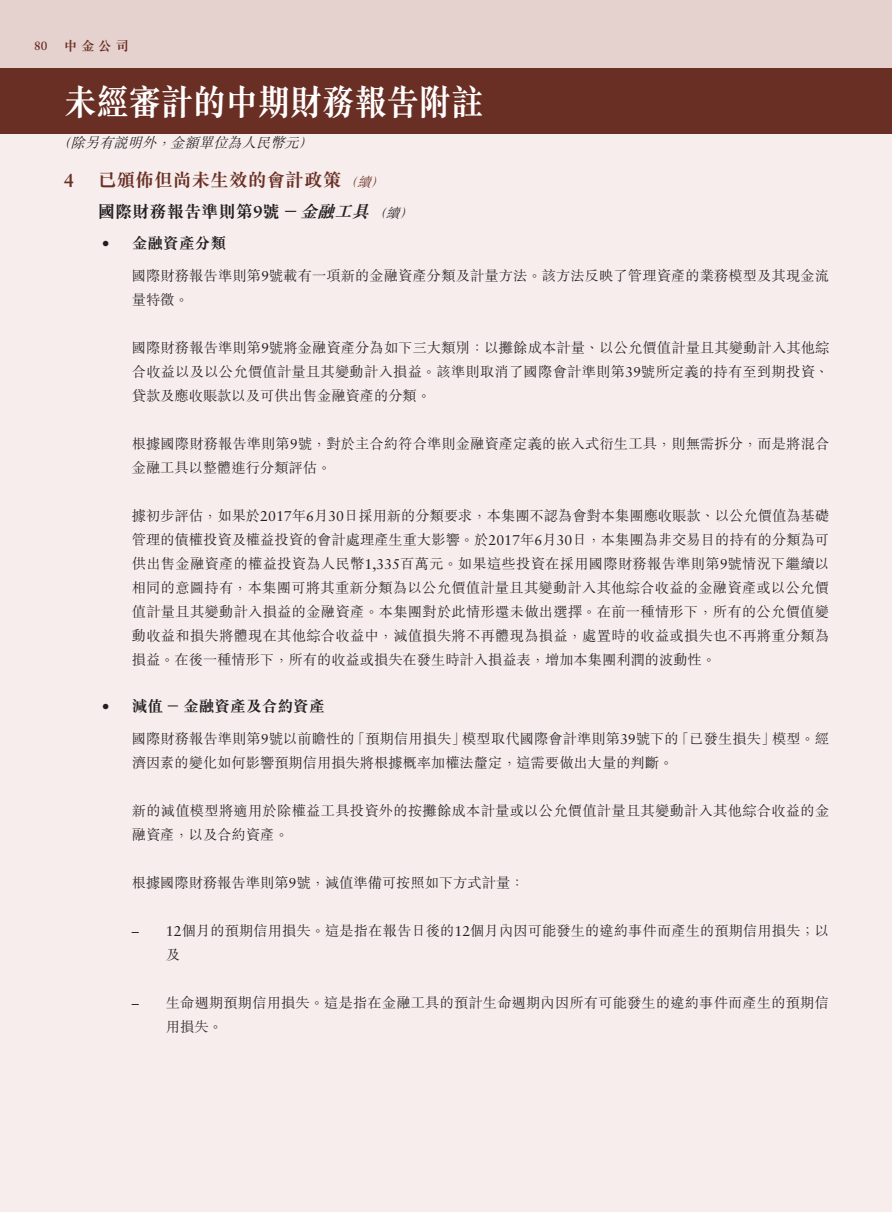
<style>
.page{position:relative;width:893px;height:1212px;background:#fff}
.page>*{position:absolute;margin:0;border:0;box-sizing:border-box;transform-origin:0 0}
.t1{font:700 36.75px "M Sung HK";letter-spacing:-.025em;color:#fff;scale:.9 1}
.t2{font:700 18.75px "M Sung HK";color:#6a2f24}
.t3{font:700 18.75px "Sabon LT Std";color:#6a2f24}
.t4{font:700 17.25px "M Sung HK";color:#231f20}
.t5{font:700 15.75px "M Sung HK";color:#231f20}
.t6{font:300 14.25px/24px "M Sung HK";letter-spacing:.01em;color:#231f20}
.t7{font:italic 300 14.25px "M Sung HK";color:#231f20}
.t8{font:700 13.5px "M Sung HK";color:#6a2f24}
.s1{font-family:"Sabon LT Std";font-size:12px}
.s2{font-weight:300;font-style:italic;font-size:13.5px}
.s3{font-family:"Sabon LT Std"}
.s4{font-style:italic}
.s5{font-family:"Sabon LT Std";font-weight:400}
</style>
<div class="page">
<div style="left:0;top:125px;width:892px;height:1087px;background:#f6edec"></div>
<div style="left:0;top:0;width:892px;height:74px;background:#e5d2cf"></div>
<div style="left:0;top:68px;width:892px;height:65px;background:#6a2f24"></div>
<p class="t8" style="left:34px;top:37px;width:97px"><span class="s1">80</span> 中金公司</p>
<h1 class="t1" style="left:64px;top:77px;width:468px">未經審計的中期財務報告附註</h1>
<p class="t7" style="left:56px;top:132px;width:263px">（除另有說明外，金額單位為人民幣元）</p>
<h2 class="t3" style="left:64px;top:169px;width:12px">4</h2>
<h2 class="t2" style="left:98px;top:167px;width:293px">已頒佈但尚未生效的會計政策<span class="s2">（續）</span></h2>
<p class="t4" style="left:98px;top:199px;width:321px">國際財務報告準則第<span class="s3">9</span>號－<span class="s4">金融工具</span><span class="s2">（續）</span></p>
<p class="t5" style="left:102px;top:232px;width:126px"><span class="s3">•</span> 金融資產分類</p>
<p class="t6" style="left:132px;top:263px;width:699px">國際財務報告準則第<span class="s5">9</span>號載有一項新的金融資產分類及計量方法。該方法反映了管理資產的業務模型及其現金流量特徵。</p>
<p class="t6" style="left:132px;top:335px;width:699px;text-align:justify">國際財務報告準則第<span class="s5">9</span>號將金融資產分為如下三大類別：以攤餘成本計量、以公允價值計量且其變動計入其他綜合收益以及以公允價值計量且其變動計入損益。該準則取消了國際會計準則第<span class="s5">39</span>號所定義的持有至到期投資、貸款及應收賬款以及可供出售金融資產的分類。</p>
<p class="t6" style="left:132px;top:431px;width:699px">根據國際財務報告準則第<span class="s5">9</span>號，對於主合約符合準則金融資產定義的嵌入式衍生工具，則無需拆分，而是將混合金融工具以整體進行分類評估。</p>
<p class="t6" style="left:132px;top:503px;width:699px;text-align:justify">據初步評估，如果於<span class="s5">2017</span>年<span class="s5">6</span>月<span class="s5">30</span>日採用新的分類要求，本集團不認為會對本集團應收賬款、以公允價值為基礎管理的債權投資及權益投資的會計處理產生重大影響。於<span class="s5">2017</span>年<span class="s5">6</span>月<span class="s5">30</span>日，本集團為非交易目的持有的分類為可供出售金融資產的權益投資為人民幣<span class="s5">1,335</span>百萬元。如果這些投資在採用國際財務報告準則第<span class="s5">9</span>號情況下繼續以相同的意圖持有，本集團可將其重新分類為以公允價值計量且其變動計入其他綜合收益的金融資產或以公允價值計量且其變動計入損益的金融資產。本集團對於此情形還未做出選擇。在前一種情形下，所有的公允價值變動收益和損失將體現在其他綜合收益中，減值損失將不再體現為損益，處置時的收益或損失也不再將重分類為損益。在後一種情形下，所有的收益或損失在發生時計入損益表，增加本集團利潤的波動性。</p>
<p class="t5" style="left:102px;top:695px;width:225px"><span class="s3">•</span> 減值－金融資產及合約資產</p>
<p class="t6" style="left:132px;top:726px;width:699px">國際財務報告準則第<span class="s5">9</span>號以前瞻性的「預期信用損失」模型取代國際會計準則第<span class="s5">39</span>號下的「已發生損失」模型。經濟因素的變化如何影響預期信用損失將根據概率加權法釐定，這需要做出大量的判斷。</p>
<p class="t6" style="left:132px;top:798px;width:699px">新的減值模型將適用於除權益工具投資外的按攤餘成本計量或以公允價值計量且其變動計入其他綜合收益的金融資產，以及合約資產。</p>
<p class="t6" style="left:132px;top:870px;width:394px">根據國際財務報告準則第<span class="s5">9</span>號，減值準備可按照如下方式計量：</p>
<p class="t6" style="left:166px;top:918px;width:665px;text-indent:-34px"><span class="s5">– 12</span>個月的預期信用損失。這是指在報告日後的<span class="s5">12</span>個月內因可能發生的違約事件而產生的預期信用損失；以及</p>
<p class="t6" style="left:166px;top:990px;width:665px;text-indent:-34px"><span class="s5">–</span> 生命週期預期信用損失。這是指在金融工具的預計生命週期內因所有可能發生的違約事件而產生的預期信用損失。</p>
</div>
